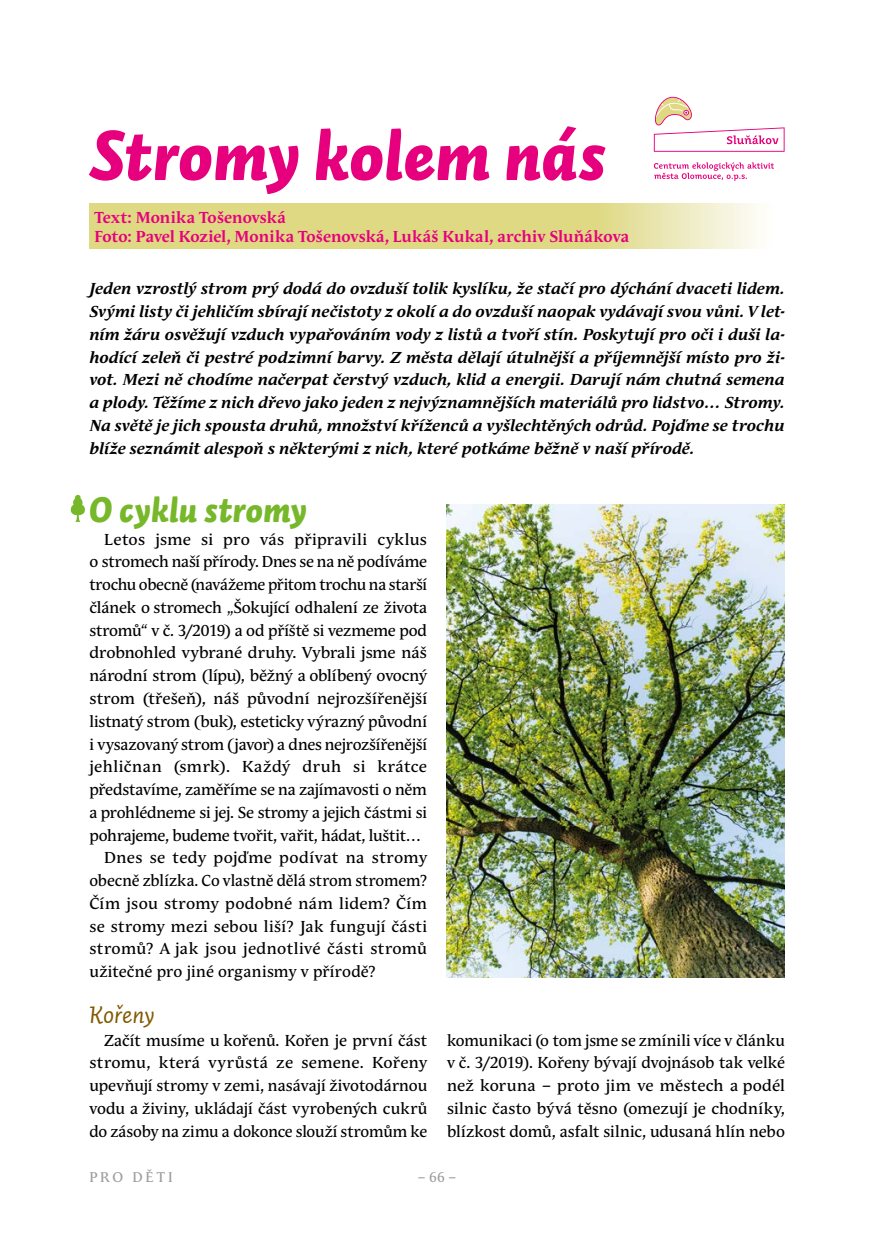
<style>
.page{position:relative;width:874px;height:1241px;background:#fff}
.page>*{position:absolute;margin:0;border:0;box-sizing:border-box;transform-origin:0 0}
.t1{font:70px "Auto 2 Black Italic LF";letter-spacing:-.005em;color:#e6007d}
.t2{font:35px "Auto 2 Black Italic LF";letter-spacing:.005em;color:#76b82a}
.t3{font:24.5px "Auto 2 Italic LF";color:#815a00}
.t4{font:15.75px/22.8px "Andulka Text Pro";color:#000;text-align:justify}
.t5{font:italic 700 15.75px/22.8px "Andulka Text Pro";letter-spacing:.01em;color:#000;text-align:justify}
.t6{font:15.75px "Andulka Text Pro";letter-spacing:.025em;color:#000}
.t7{font:700 15.75px/19.2px "Andulka Text Pro";letter-spacing:.005em;color:#e6007d}
.t8{font:15.75px "Andulka Text Pro";letter-spacing:-.02em;color:#000}
.t9{font:15.75px "Andulka Text Pro";letter-spacing:.02em;color:#000}
.t10{font:15.75px "Andulka Text Pro";letter-spacing:.035em;color:#000}
.t11{font:14px "Andulka Text Pro";letter-spacing:.195em;color:#9d9d9c}
</style>
<div class="page">
<svg style="left:89px;top:204px;width:669px;height:45px;background:#e2dd91"></svg>
<svg style="left:653px;top:96px;width:131px;height:56px"></svg>
<svg style="left:653px;top:162px;width:120px;height:19px"></svg>
<img style="left:446px;top:504px;width:338px;height:472px">
<svg style="left:71px;top:495px;width:14px;height:27px"></svg>
<h1 class="t1" style="left:89px;top:109px;width:517px">Stromy kolem nás</h1>
<p class="t7" style="left:94px;top:207px;width:536px">Text: Monika Tošenovská<br>Foto: Pavel Koziel, Monika Tošenovská, Lukáš Kukal, archiv Sluňákova</p>
<p class="t5" style="left:89px;top:277px;width:696px">Jeden vzrostlý strom prý dodá do ovzduší tolik kyslíku, že stačí pro dýchání dvaceti lidem.<br>Svými listy či jehličím sbírají nečistoty z okolí a do ovzduší naopak vydávají svou vůni. V let&shy;ním žáru osvěžují vzduch vypařováním vody z listů a tvoří stín. Poskytují pro oči i duši la&shy;hodící zeleň či pestré podzimní barvy. Z města dělají útulnější a příjemnější místo pro ži&shy;vot. Mezi ně chodíme načerpat čerstvý vzduch, klid a energii. Darují nám chutná semena a plody. Těžíme z nich dřevo jako jeden z nejvýznamnějších materiálů pro lidstvo… Stromy.<br>Na světě je jich spousta druhů, množství kříženců a vyšlechtěných odrůd. Pojďme se trochu blíže seznámit alespoň s některými z nich, které potkáme běžně v naší přírodě.</p>
<h2 class="t2" style="left:89px;top:486px;width:219px">O cyklu stromy</h2>
<p class="t6" style="left:104px;top:530px;width:324px">Letos jsme si pro vás připravili cyklus</p>
<p class="t4" style="left:89px;top:550px;width:339px">o stromech naší přírody. Dnes se na ně podíváme</p>
<p class="t4" style="left:89px;top:573px;width:339px">trochu obecně (navážeme přitom trochu na starší</p>
<p class="t4" style="left:89px;top:596px;width:339px">článek o stromech „Šokující odhalení ze života</p>
<p class="t4" style="left:89px;top:619px;width:339px">stromů“ v č. 3/2019) a od příště si vezmeme pod</p>
<p class="t4" style="left:89px;top:641px;width:339px">drobnohled vybrané druhy. Vybrali jsme náš</p>
<p class="t4" style="left:89px;top:664px;width:339px">národní strom (lípu), běžný a oblíbený ovocný</p>
<p class="t4" style="left:89px;top:687px;width:339px">strom (třešeň), náš původní nejrozšířenější</p>
<p class="t4" style="left:89px;top:710px;width:339px">listnatý strom (buk), esteticky výrazný původní</p>
<p class="t4" style="left:89px;top:732px;width:339px">i vysazovaný strom (javor) a dnes nejrozšířenější</p>
<p class="t10" style="left:89px;top:757px;width:339px">jehličnan (smrk). Každý druh si krátce</p>
<p class="t4" style="left:89px;top:778px;width:339px">představíme, zaměříme se na zajímavosti o něm</p>
<p class="t4" style="left:89px;top:801px;width:339px">a prohlédneme si jej. Se stromy a jejich částmi si</p>
<p class="t8" style="left:89px;top:826px;width:333px">pohrajeme, budeme tvořit, vařit, hádat, luštit…</p>
<p class="t6" style="left:104px;top:848px;width:324px">Dnes se tedy pojďme podívat na stromy</p>
<p class="t4" style="left:89px;top:869px;width:339px">obecně zblízka. Co vlastně dělá strom stromem?</p>
<p class="t4" style="left:89px;top:892px;width:339px">Čím jsou stromy podobné nám lidem? Čím</p>
<p class="t9" style="left:89px;top:917px;width:339px">se stromy mezi sebou liší? Jak fungují části</p>
<p class="t6" style="left:89px;top:939px;width:339px">stromů? A jak jsou jednotlivé části stromů</p>
<p class="t4" style="left:89px;top:960px;width:287px">užitečné pro jiné organismy v přírodě?</p>
<h3 class="t3" style="left:89px;top:998px;width:67px">Kořeny</h3>
<p class="t4" style="left:89px;top:1028px;width:339px;text-indent:15px">Začít musíme u kořenů. Kořen je první část stromu, která vyrůstá ze semene. Kořeny upevňují stromy v zemi, nasávají životodárnou vodu a živiny, ukládají část vyrobených cukrů do zásoby na zimu a dokonce slouží stromům ke</p>
<p class="t4" style="left:447px;top:1028px;width:339px">komunikaci (o tom jsme se zmínili více v článku v č. 3/2019). Kořeny bývají dvojnásob tak velké než koruna – proto jim ve městech a podél silnic často bývá těsno (omezují je chodníky, blízkost domů, asfalt silnic, udusaná hlín nebo</p>
<p class="t11" style="left:89px;top:1168px;width:85px">PRO DĚTI</p>
<p class="t11" style="left:417px;top:1168px;width:40px">– 66 –</p>
</div>
